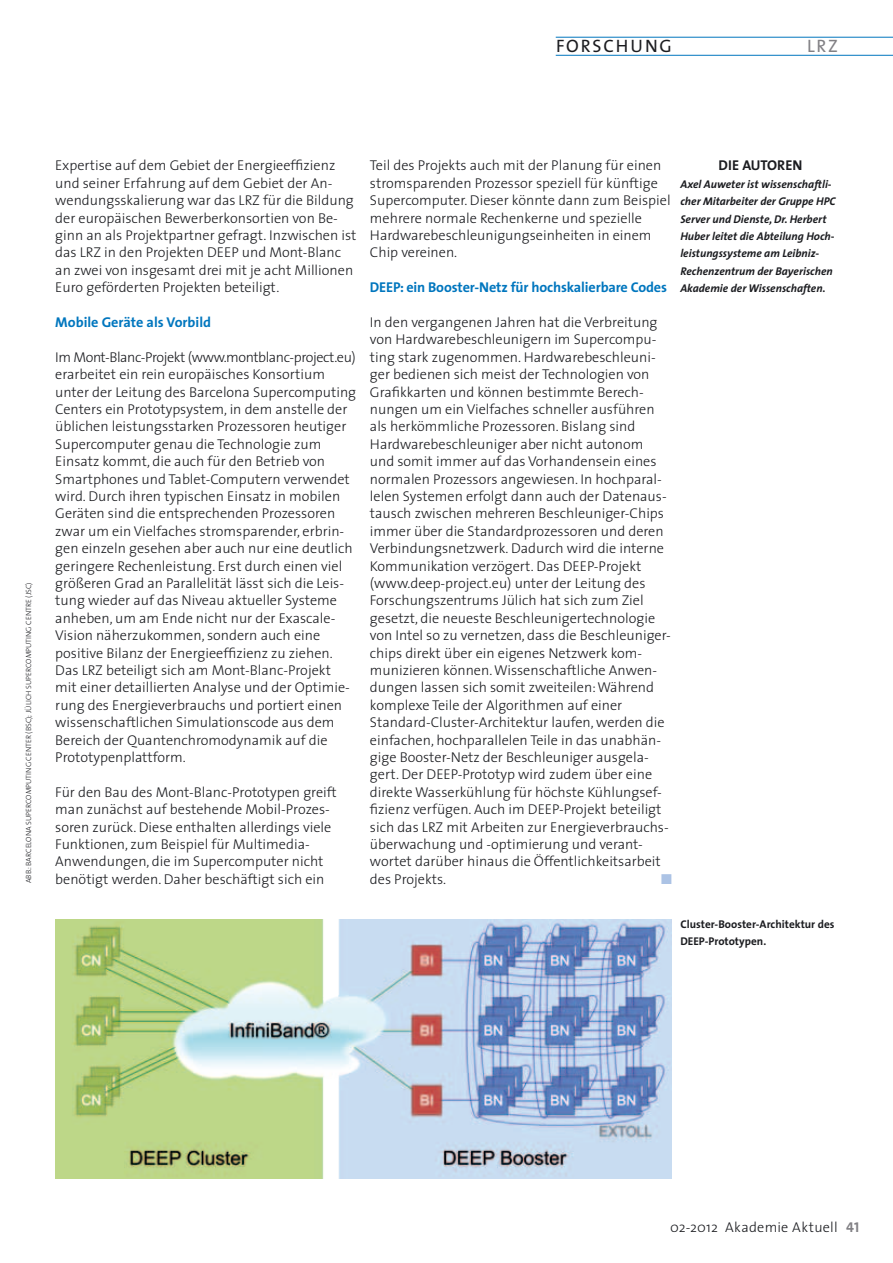
<style>
.page{position:relative;width:893px;height:1263px;background:#fff}
.page>*{position:absolute;margin:0;border:0;box-sizing:border-box;transform-origin:0 0}
.t1{font:18px "The Sans";letter-spacing:.1em;color:#1b1c20}
.t2{font:18px "The Sans";color:#818084}
.t3{font:300 14.25px/17.4px "The Sans";color:#1b1c20}
.t4{font:700 14.25px "The Sans";letter-spacing:-.01em;color:#0076be}
.t5{font:300 14.25px "The Sans";letter-spacing:.02em;color:#1b1c20}
.t6{font:700 14.25px "The Sans";color:#1b1c20}
.t7{font:14.25px "Zapf Dingbats ITC";color:#acc3e5}
.t8{font:italic 700 11.25px/17.4px "The Sans";color:#1b1c20}
.t9{font:700 11.25px/17.1px "The Sans";color:#1b1c20}
.t10{font:7.5px "The Sans Light Caps";color:#1b1c20}
.s1{font-family:"The Sans Bold Caps";font-weight:400;color:#818084}
</style>
<div class="page">
<hr style="left:556px;top:55px;width:337px;height:1px;background:#0076be">
<hr style="left:556px;top:37px;width:337px;height:1px;background:#0076be">
<img style="left:55px;top:919px;width:617px;height:259px">
<p class="t1" style="left:556px;top:31px;width:117px">FORSCHUNG</p>
<p class="t2" style="left:807px;top:31px;width:32px">LRZ</p>
<p class="t10" style="left:22px;top:883px;width:302px;rotate:-90deg">Abb.: Barcelona Supercomputing Center (BSC); Jülich Supercomputing Centre (JSC)</p>
<p class="t3" style="left:55px;top:156px;width:303px">Expertise auf dem Gebiet der Energieeffizienz und seiner Erfahrung auf dem Gebiet der An&shy;wendungsskalierung war das LRZ für die Bildung der europäischen Bewerberkonsortien von Be&shy;ginn an als Projektpartner gefragt. I nzwischen ist das LRZ in den Projekten DEEP und Mont-Blanc an zwei von insgesamt drei mit je acht Millionen Euro geförderten Projekten beteiligt.</p>
<p class="t4" style="left:55px;top:310px;width:157px">Mobile Geräte als Vorbild</p>
<p class="t3" style="left:55px;top:348px;width:302px">I m Mont-Blanc-Projekt (www.montblanc-project.eu) erarbeitet ein rein europäisches Konsortium unter der Leitung des Barcelona Supercomputing Centers ein Prototypsystem, in dem anstelle der üblichen leistungsstarken Prozessoren heutiger Supercomputer genau die Technologie zum Einsatz kommt, die auch für den Betrieb von Smartphones und Tablet-Computern verwendet wird. Durch ihren typischen Einsatz in mobilen Geräten sind die entsprechenden Prozessoren zwar um ein Vielfaches stromsparender, erbrin&shy;gen einzeln gesehen aber auch nur eine deutlich geringere Rechenleistung. Erst durch einen viel größeren Grad an Parallelität lässt sich die Leis&shy;tung wieder auf das Niveau aktueller Systeme anheben, um am Ende nicht nur der Exascale-Vision näherzukommen, sondern auch eine positive Bilanz der Energieeffizienz zu ziehen.<br>Das LRZ beteiligt sich am Mont-Blanc-Projekt<br>mit einer detaillierten Analyse und der Optimie&shy;rung des Energieverbrauchs und portiert einen wissenschaftlichen Simulationscode aus dem Bereich der Quantenchromodynamik auf die Prototypenplattform.</p>
<p class="t3" style="left:55px;top:783px;width:283px">Für den Bau des Mont-Blanc-Prototypen greift man zunächst auf bestehende Mobil-Prozes&shy;soren zurück. Diese enthalten allerdings viele Funktionen, zum Beispiel für Multimedia-Anwendungen, die im Supercomputer nicht benötigt werden. Daher beschäftigt sich ein</p>
<p class="t3" style="left:370px;top:156px;width:302px">Teil des Projekts auch mit der Planung für einen stromsparenden Prozessor speziell für künftige Supercomputer. Dieser könnte dann zum Beispiel mehrere normale Rechenkerne und spezielle Hardwarebeschleunigungseinheiten in einem Chip vereinen.</p>
<p class="t4" style="left:370px;top:275px;width:299px">DEEP: ein Booster-Netz für hochskalierbare Codes</p>
<p class="t3" style="left:370px;top:313px;width:302px">I n den vergangenen Jahren hat die Verbreitung von Hardwarebeschleunigern im Supercompu&shy;ting stark zugenommen. Hardwarebeschleuni&shy;ger bedienen sich meist der Technologien von Grafikkarten und können bestimmte Berech&shy;nungen um ein Vielfaches schneller ausführen als herkömmliche Prozessoren. Bislang sind Hardwarebeschleuniger aber nicht autonom und somit immer auf das Vorhandensein eines normalen Prozessors angewiesen. I n hochparal&shy;lelen Systemen erfolgt dann auch der Datenaus&shy;tausch zwischen mehreren Beschleuniger-Chips immer über die Standardprozessoren und deren Verbindungsnetzwerk. Dadurch wird die interne Kommunikation verzögert. Das DEEP-Projekt (www.deep-project.eu) unter der Leitung des Forschungszentrums Jülich hat sich zum Ziel gesetzt, die neueste Beschleunigertechnologie von I ntel so zu vernetzen, dass die Beschleuniger&shy;chips direkt über ein eigenes Netzwerk kom&shy;munizieren können. Wissenschaftliche Anwen&shy;dungen lassen sich somit zweiteilen: Während komplexe Teile der Algorithmen auf einer Standard-Cluster-Architektur laufen, werden die einfachen, hochparallelen Teile in das unabhän&shy;gige Booster-Netz der Beschleuniger ausgela&shy;gert. Der DEEP-Prototyp wird zudem über eine direkte Wasserkühlung für höchste Kühlungsef&shy;fizienz verfügen. Auch im DEEP-Projekt beteiligt sich das LRZ mit Arbeiten zur Energieverbrauchs&shy;überwachung und -optimierung und verant&shy;wortet darüber hinaus die Öffentlichkeitsarbeit des Projekts.</p>
<p class="t7" style="left:661px;top:872px;width:12px">■</p>
<p class="t6" style="left:719px;top:154px;width:76px">Die Autoren</p>
<p class="t8" style="left:680px;top:175px;width:157px">Axel Auweter ist wissenschaftli&shy;cher Mitarbeiter der Gruppe HPC<br>Server und Dienste, Dr. Herbert<br>Huber leitet die Abteilung Hoch&shy;leistungssysteme am Leibniz-<br>Rechenzentrum der Bayerischen<br>Akademie der Wissenschaften.</p>
<p class="t9" style="left:680px;top:915px;width:156px">Cluster-Booster-Architektur des<br>DEEP-Prototypen.</p>
<p class="t5" style="left:670px;top:1215px;width:191px">02-2012 Akademie Aktuell <span class="s1">41</span></p>
</div>
